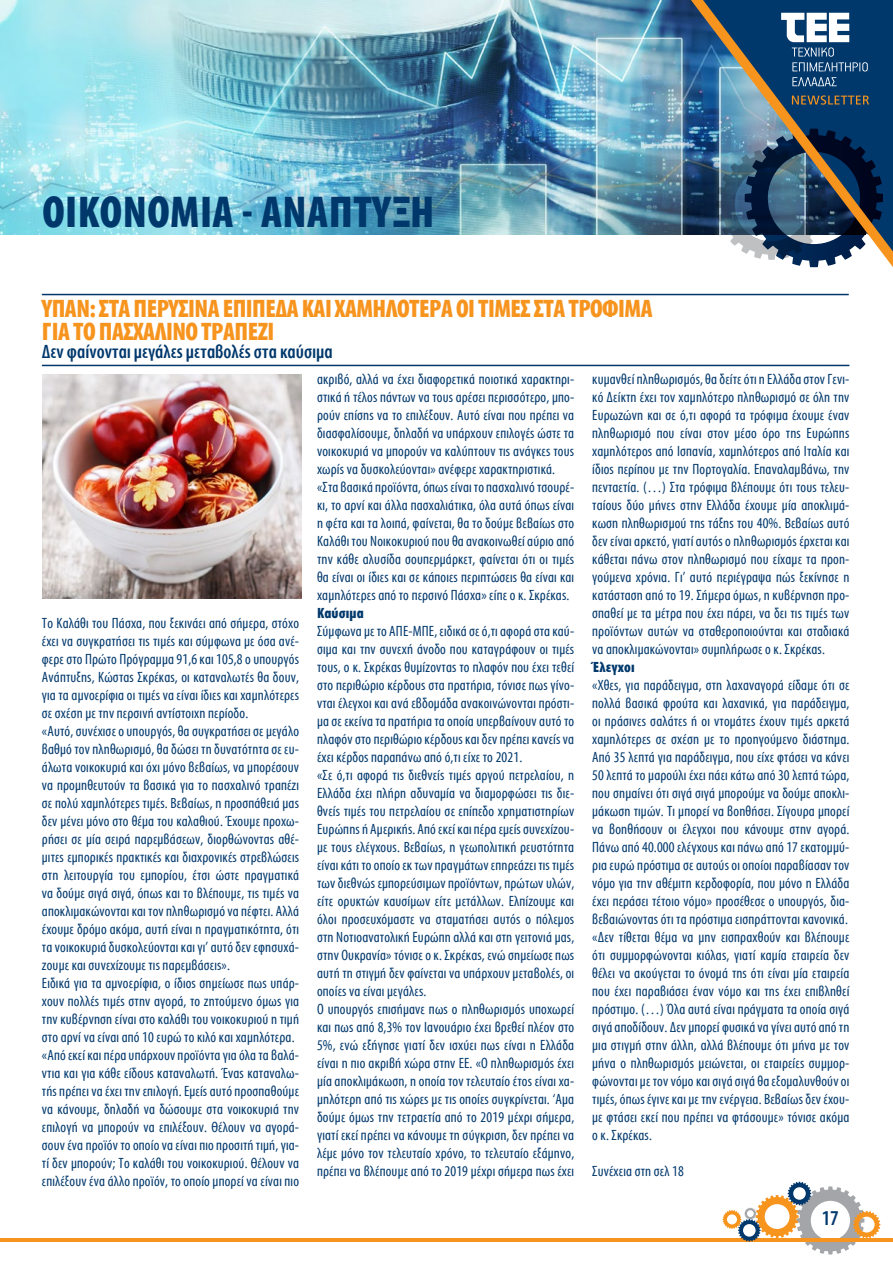
<style>
.page{position:relative;width:893px;height:1263px;background:#fff}
.page>*{position:absolute;margin:0;border:0;box-sizing:border-box;transform-origin:0 0}
.t1{font:700 45px "Myriad Condensed Greek";letter-spacing:.01em;color:#00386c}
.t2{font:700 25.5px/22.5px "Myriad Condensed Greek";letter-spacing:-.02em;color:#f7941e}
.t3{font:500 21px "Myriad Condensed Greek";color:#00386c}
.t4{font:500 19.5px "Myriad Condensed Greek";color:#00386c}
.t5{font:15px/18px "Myriad Condensed Greek";letter-spacing:.01em;color:#00386c}
.t6{font:700 15px "Myriad Condensed Greek";letter-spacing:.01em;color:#00386c}
</style>
<div class="page">
<hr style="left:0;top:1238px;width:893px;height:3px;background:#f7941e">
<svg style="left:723px;top:1182px;width:157px;height:72px"></svg>
<img style="left:0;top:0;width:691px;height:234px">
<img style="left:691px;top:0;width:202px;height:267px">
<svg style="left:792px;top:95px;width:77px;height:10px"></svg>
<svg style="left:781px;top:13px;width:87px;height:58px"></svg>
<svg style="left:792px;top:77px;width:45px;height:9px"></svg>
<hr style="left:42px;top:365px;width:807px;height:1px;background:#00386c">
<hr style="left:42px;top:294px;width:807px;height:1px;background:#00386c">
<img style="left:43px;top:375px;width:259px;height:223px">
<h1 class="t1" style="left:43px;top:189px;width:393px">ΟΙΚΟΝΟΜΙΑ - ΑΝΑΠΤΥΞΗ</h1>
<h2 class="t2" style="left:42px;top:299px;width:612px">ΥΠΑΝ: ΣΤΑ ΠΕΡΥΣΙΝΑ ΕΠΙΠΕΔΑ ΚΑΙ ΧΑΜΗΛΟΤΕΡΑ ΟΙ ΤΙΜΕΣ ΣΤΑ ΤΡΟΦΙΜΑ<br>ΓΙΑ ΤΟ ΠΑΣΧΑΛΙΝΟ ΤΡΑΠΕΖΙ</h2>
<h3 class="t4" style="left:42px;top:342px;width:292px">Δεν φαίνονται μεγάλες μεταβολές στα καύσιμα</h3>
<p class="t5" style="left:42px;top:615px;width:259px">Το Καλάθι του Πάσχα, που ξεκινάει από σήμερα, στόχο έχει να συγκρατήσει τις τιμές και σύμφωνα με όσα ανέ&shy;φερε στο Πρώτο Πρόγραμμα 91,6 και 105,8 ο υπουργός Ανάπτυξης, Κώστας Σκρέκας, οι καταναλωτές θα δουν, για τα αμνοερίφια οι τιμές να είναι ίδιες και χαμηλότερες σε σχέση με την περσινή αντίστοιχη περίοδο.<br>«Αυτό, συνέχισε ο υπουργός, θα συγκρατήσει σε μεγάλο βαθμό τον πληθωρισμό, θα δώσει τη δυνατότητα σε ευ&shy;άλωτα νοικοκυριά και όχι μόνο βεβαίως, να μπορέσουν να προμηθευτούν τα βασικά για το πασχαλινό τραπέζι σε πολύ χαμηλότερες τιμές. Βεβαίως, η προσπάθειά μας δεν μένει μόνο στο θέμα του καλαθιού. Έχουμε προχω&shy;ρήσει σε μία σειρά παρεμβάσεων, διορθώνοντας αθέ&shy;μιτες εμπορικές πρακτικές και διαχρονικές στρεβλώσεις στη λειτουργία του εμπορίου, έτσι ώστε πραγματικά να δούμε σιγά σιγά, όπως και το βλέπουμε, τις τιμές να αποκλιμακώνονται και τον πληθωρισμό να πέφτει. Αλλά έχουμε δρόμο ακόμα, αυτή είναι η πραγματικότητα, ότι τα νοικοκυριά δυσκολεύονται και γι’ αυτό δεν εφησυχά&shy;ζουμε και συνεχίζουμε τις παρεμβάσεις».<br>Ειδικά για τα αμνοερίφια, ο ίδιος σημείωσε πως υπάρ&shy;χουν πολλές τιμές στην αγορά, το ζητούμενο όμως για την κυβέρνηση είναι στο καλάθι του νοικοκυριού η τιμή στο αρνί να είναι από 10 ευρώ το κιλό και χαμηλότερα. «Από εκεί και πέρα υπάρχουν προϊόντα για όλα τα βαλά&shy;ντια και για κάθε είδους καταναλωτή. Ένας καταναλω&shy;τής πρέπει να έχει την επιλογή. Εμείς αυτό προσπαθούμε να κάνουμε, δηλαδή να δώσουμε στα νοικοκυριά την επιλογή να μπορούν να επιλέξουν. Θέλουν να αγορά&shy;σουν ένα προϊόν το οποίο να είναι πιο προσιτή τιμή, για&shy;τί δεν μπορούν; Το καλάθι του νοικοκυριού. Θέλουν να επιλέξουν ένα άλλο προϊόν, το οποίο μπορεί να είναι πιο</p>
<p class="t5" style="left:317px;top:370px;width:259px">ακριβό, αλλά να έχει διαφορετικά ποιοτικά χαρακτηρι&shy;στικά ή τέλος πάντων να τους αρέσει περισσότερο, μπο&shy;ρούν επίσης να το επιλέξουν. Αυτό είναι που πρέπει να διασφαλίσουμε, δηλαδή να υπάρχουν επιλογές ώστε τα νοικοκυριά να μπορούν να καλύπτουν τις ανάγκες τους χωρίς να δυσκολεύονται» ανέφερε χαρακτηριστικά. «Στα βασικά προϊόντα, όπως είναι το πασχαλινό τσουρέ&shy;κι, το αρνί και άλλα πασχαλιάτικα, όλα αυτά όπως είναι η φέτα και τα λοιπά, φαίνεται, θα το δούμε βεβαίως στο Καλάθι του Νοικοκυριού που θα ανακοινωθεί αύριο από την κάθε αλυσίδα σουπερμάρκετ, φαίνεται ότι οι τιμές θα είναι οι ίδιες και σε κάποιες περιπτώσεις θα είναι και χαμηλότερες από το περσινό Πάσχα» είπε ο κ. Σκρέκας.</p>
<p class="t6" style="left:317px;top:605px;width:48px">Καύσιμα</p>
<p class="t5" style="left:317px;top:622px;width:259px">Σύμφωνα με το ΑΠΕ-ΜΠΕ, ειδικά σε ό,τι αφορά στα καύ&shy;σιμα και την συνεχή άνοδο που καταγράφουν οι τιμές τους, ο κ. Σκρέκας θυμίζοντας το πλαφόν που έχει τεθεί στο περιθώριο κέρδους στα πρατήρια, τόνισε πως γίνο&shy;νται έλεγχοι και ανά εβδομάδα ανακοινώνονται πρόστι&shy;μα σε εκείνα τα πρατήρια τα οποία υπερβαίνουν αυτό το πλαφόν στο περιθώριο κέρδους και δεν πρέπει κανείς να έχει κέρδος παραπάνω από ό,τι είχε το 2021.<br>«Σε ό,τι αφορά τις διεθνείς τιμές αργού πετρελαίου, η Ελλάδα έχει πλήρη αδυναμία να διαμορφώσει τις διε&shy;θνείς τιμές του πετρελαίου σε επίπεδο χρηματιστηρίων Ευρώπης ή Αμερικής. Από εκεί και πέρα εμείς συνεχίζου&shy;με τους ελέγχους. Βεβαίως, η γεωπολιτική ρευστότητα είναι κάτι το οποίο εκ των πραγμάτων επηρεάζει τις τιμές των διεθνώς εμπορεύσιμων προϊόντων, πρώτων υλών, είτε ορυκτών καυσίμων είτε μετάλλων. Ελπίζουμε και όλοι προσευχόμαστε να σταματήσει αυτός ο πόλεμος στη Νοτιοανατολική Ευρώπη αλλά και στη γειτονιά μας, στην Ουκρανία» τόνισε ο κ. Σκρέκας, ενώ σημείωσε πως αυτή τη στιγμή δεν φαίνεται να υπάρχουν μεταβολές, οι οποίες να είναι μεγάλες.<br>Ο υπουργός επισήμανε πως ο πληθωρισμός υποχωρεί και πως από 8,3% τον Ιανουάριο έχει βρεθεί πλέον στο 5%, ενώ εξήγησε γιατί δεν ισχύει πως είναι η Ελλάδα είναι η πιο ακριβή χώρα στην ΕΕ. «Ο πληθωρισμός έχει μία αποκλιμάκωση, η οποία τον τελευταίο έτος είναι χα&shy;μηλότερη από τις χώρες με τις οποίες συγκρίνεται. ‘Αμα δούμε όμως την τετραετία από το 2019 μέχρι σήμερα, γιατί εκεί πρέπει να κάνουμε τη σύγκριση, δεν πρέπει να λέμε μόνο τον τελευταίο χρόνο, το τελευταίο εξάμηνο, πρέπει να βλέπουμε από το 2019 μέχρι σήμερα πως έχει</p>
<p class="t5" style="left:592px;top:370px;width:259px;text-align:justify">κυμανθεί πληθωρισμός, θα δείτε ότι η Ελλάδα στον Γενι&shy;κό Δείκτη έχει τον χαμηλότερο πληθωρισμό σε όλη την Ευρωζώνη και σε ό,τι αφορά τα τρόφιμα έχουμε έναν πληθωρισμό που είναι στον μέσο όρο της Ευρώπης χαμηλότερος από Ισπανία, χαμηλότερος από Ιταλία και ίδιος περίπου με την Πορτογαλία. Επαναλαμβάνω, την πενταετία. (…) Στα τρόφιμα βλέπουμε ότι τους τελευ&shy;ταίους δύο μήνες στην Ελλάδα έχουμε μία αποκλιμά&shy;κωση πληθωρισμού της τάξης του 40%. Βεβαίως αυτό δεν είναι αρκετό, γιατί αυτός ο πληθωρισμός έρχεται και κάθεται πάνω στον πληθωρισμό που είχαμε τα προη&shy;γούμενα χρόνια. Γι’ αυτό περιέγραψα πώς ξεκίνησε η κατάσταση από το 19. Σήμερα όμως, η κυβέρνηση προ&shy;σπαθεί με τα μέτρα που έχει πάρει, να δει τις τιμές των προϊόντων αυτών να σταθεροποιούνται και σταδιακά να αποκλιμακώνονται» συμπλήρωσε ο κ. Σκρέκας.</p>
<p class="t6" style="left:592px;top:659px;width:44px">Έλεγχοι</p>
<p class="t5" style="left:592px;top:676px;width:259px;text-align:justify">«Χθες, για παράδειγμα, στη λαχαναγορά είδαμε ότι σε πολλά βασικά φρούτα και λαχανικά, για παράδειγμα, οι πράσινες σαλάτες ή οι ντομάτες έχουν τιμές αρκετά χαμηλότερες σε σχέση με το προηγούμενο διάστημα.<br>Από 35 λεπτά για παράδειγμα, που είχε φτάσει να κάνει 50 λεπτά το μαρούλι έχει πάει κάτω από 30 λεπτά τώρα, που σημαίνει ότι σιγά σιγά μπορούμε να δούμε αποκλι&shy;μάκωση τιμών. Τι μπορεί να βοηθήσει. Σίγουρα μπορεί να βοηθήσουν οι έλεγχοι που κάνουμε στην αγορά.<br>Πάνω από 40.000 ελέγχους και πάνω από 17 εκατομμύ&shy;ρια ευρώ πρόστιμα σε αυτούς οι οποίοι παραβίασαν τον νόμο για την αθέμιτη κερδοφορία, που μόνο η Ελλάδα έχει περάσει τέτοιο νόμο» προσέθεσε ο υπουργός, δια&shy;βεβαιώνοντας ότι τα πρόστιμα εισπράττονται κανονικά. «Δεν τίθεται θέμα να μην εισπραχθούν και βλέπουμε ότι συμμορφώνονται κιόλας, γιατί καμία εταιρεία δεν θέλει να ακούγεται το όνομά της ότι είναι μία εταιρεία που έχει παραβιάσει έναν νόμο και της έχει επιβληθεί πρόστιμο. (…) Όλα αυτά είναι πράγματα τα οποία σιγά σιγά αποδίδουν. Δεν μπορεί φυσικά να γίνει αυτό από τη μια στιγμή στην άλλη, αλλά βλέπουμε ότι μήνα με τον μήνα ο πληθωρισμός μειώνεται, οι εταιρείες συμμορ&shy;φώνονται με τον νόμο και σιγά σιγά θα εξομαλυνθούν οι τιμές, όπως έγινε και με την ενέργεια. Βεβαίως δεν έχου&shy;με φτάσει εκεί που πρέπει να φτάσουμε» τόνισε ακόμα ο κ. Σκρέκας.</p>
<p class="t5" style="left:592px;top:1162px;width:93px">Συνέχεια στη σελ 18</p>
<h3 class="t3" style="left:822px;top:1208px;width:19px">17</h3>
</div>
